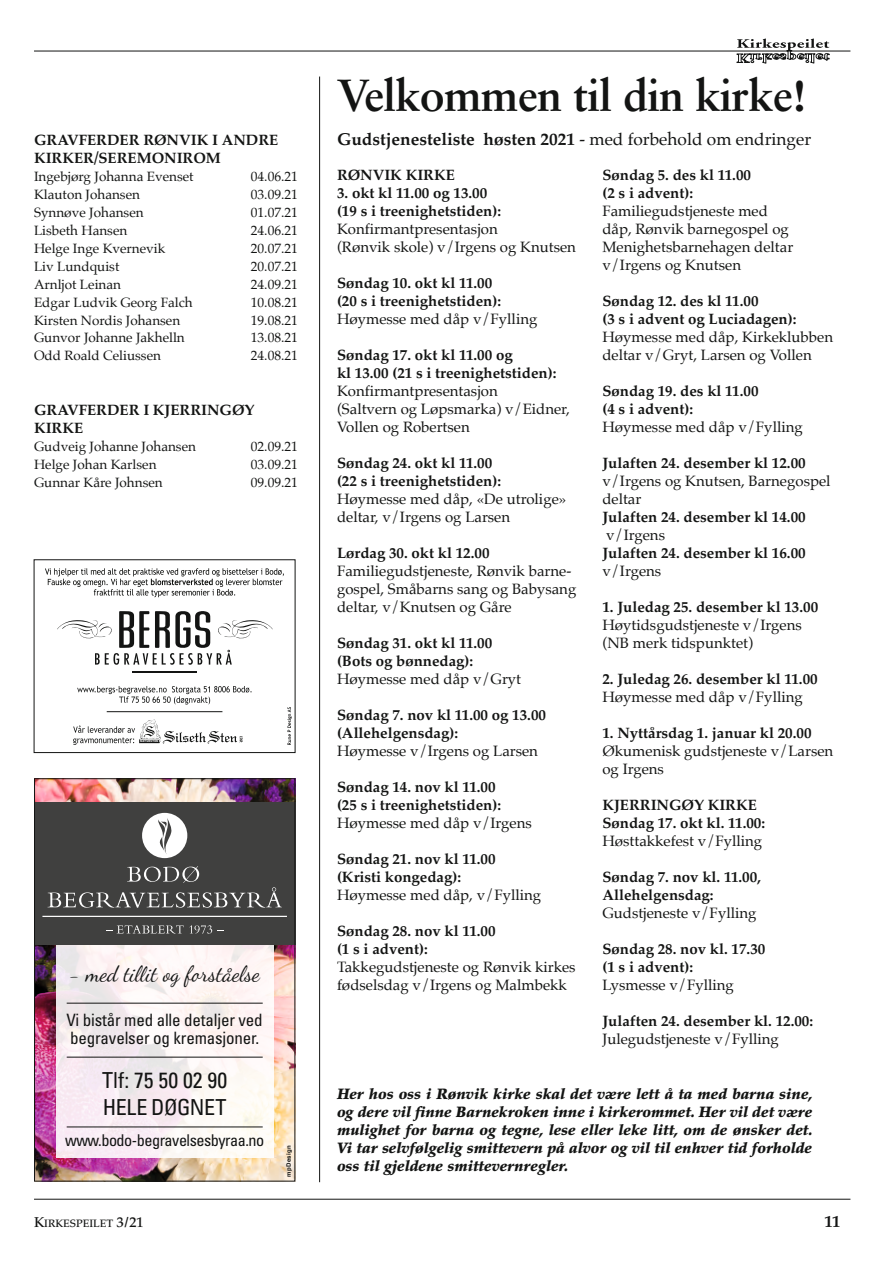
<style>
.page{position:relative;width:893px;height:1263px;background:#fff}
.page>*{position:absolute;margin:0;border:0;box-sizing:border-box;transform-origin:0 0}
.t1{font:700 45px "Sabon";letter-spacing:-.015em;color:#131413}
.t2{font:22.05px "Dancing Script";color:#131413}
.t3{font:condensed 22.05px/26.4px "Univers";color:#131413}
.t4{font:700 17.25px "Palatino";color:#131413}
.t5{font:condensed 17.1px/18px "Univers";letter-spacing:-.01em;color:#131413}
.t6{font:700 16.5px "Palatino";color:#131413}
.t7{font:condensed 16.2px "Univers";letter-spacing:-.03em;color:#131413}
.t8{font:700 15px/18px "Palatino";color:#131413}
.t9{font:15px/18px "Palatino";color:#131413}
.t10{font:italic 900 15px/18px "Palatino";color:#131413;text-align:justify}
.t11{font:13.5px "Palatino";color:#131413}
.t12{font:500 10.65px "Palatino";color:#131413}
.t13{font:700 6px "Helvetica";letter-spacing:.045em;color:#131413}
.t14{font:900 2.85px "Myriad Pro";letter-spacing:.075em;color:#fff}
.s1{font-weight:400}
.s2{font-size:14.25px}
</style>
<div class="page">
<hr style="left:34px;top:1199px;width:816px;height:1px;background:#131413">
<hr style="left:34px;top:51px;width:816px;height:1px;background:#131413">
<svg style="left:737px;top:38px;width:92px;height:26px"></svg>
<hr style="left:319px;top:77px;width:1px;height:1105px;background:#131413">
<img style="left:36px;top:780px;width:257px;height:399px">
<svg style="left:56px;top:945px;width:217px;height:212px;fill:#fcf2f4"></svg>
<hr style="left:67px;top:1126px;width:196px;height:1px;background:#131413">
<hr style="left:67px;top:1003px;width:196px;height:1px;background:#131413">
<hr style="left:67px;top:1057px;width:196px;height:1px;background:#131413">
<div style="left:34px;top:802px;width:261px;height:143px;background:#40403f"></div>
<hr style="left:42px;top:916px;width:245px;height:1px;background:#fff">
<svg style="left:106px;top:925px;width:117px;height:9px"></svg>
<svg style="left:142px;top:813px;width:45px;height:45px"></svg>
<svg style="left:48px;top:866px;width:234px;height:42px"></svg>
<div style="left:34px;top:778px;width:261px;height:403px;border:1px solid #131413"></div>
<svg style="left:57px;top:611px;width:216px;height:54px"></svg>
<hr style="left:133px;top:671px;width:64px;height:2px;background:#131413">
<svg style="left:45px;top:568px;width:239px;height:29px"></svg>
<svg style="left:77px;top:686px;width:175px;height:18px"></svg>
<hr style="left:107px;top:711px;width:115px;height:1px;background:#131413">
<svg style="left:287px;top:707px;width:5px;height:38px"></svg>
<svg style="left:73px;top:719px;width:170px;height:26px"></svg>
<p class="t8" style="left:34px;top:130px;width:246px">GRAVFERDER RØNVIK I ANDRE<br>KIRKER/SEREMONIROM</p>
<p class="t11" style="left:34px;top:165px;width:161px">Ingebjørg Johanna Evenset</p>
<p class="t11" style="left:251px;top:165px;width:49px">04.06.21</p>
<p class="t11" style="left:34px;top:183px;width:108px">Klauton Johansen</p>
<p class="t11" style="left:251px;top:183px;width:49px">03.09.21</p>
<p class="t11" style="left:34px;top:201px;width:111px">Synnøve Johansen</p>
<p class="t11" style="left:251px;top:201px;width:49px">01.07.21</p>
<p class="t11" style="left:34px;top:219px;width:95px">Lisbeth Hansen</p>
<p class="t11" style="left:251px;top:219px;width:49px">24.06.21</p>
<p class="t11" style="left:34px;top:237px;width:133px">Helge Inge Kvernevik</p>
<p class="t11" style="left:251px;top:237px;width:49px">20.07.21</p>
<p class="t11" style="left:34px;top:255px;width:87px">Liv Lundquist</p>
<p class="t11" style="left:251px;top:255px;width:49px">20.07.21</p>
<p class="t11" style="left:34px;top:273px;width:89px">Arnljot Leinan</p>
<p class="t11" style="left:251px;top:273px;width:49px">24.09.21</p>
<p class="t11" style="left:34px;top:291px;width:160px">Edgar Ludvik Georg Falch</p>
<p class="t11" style="left:251px;top:291px;width:49px">10.08.21</p>
<p class="t11" style="left:34px;top:309px;width:148px">Kirsten Nordis Johansen</p>
<p class="t11" style="left:251px;top:309px;width:49px">19.08.21</p>
<p class="t11" style="left:34px;top:327px;width:152px">Gunvor Johanne Jakhelln</p>
<p class="t11" style="left:251px;top:327px;width:49px">13.08.21</p>
<p class="t11" style="left:34px;top:345px;width:128px">Odd Roald Celiussen</p>
<p class="t11" style="left:251px;top:345px;width:49px">24.08.21</p>
<p class="t8" style="left:34px;top:400px;width:222px">GRAVFERDER I KJERRINGØY<br>KIRKE</p>
<p class="t11" style="left:34px;top:435px;width:163px">Gudveig Johanne Johansen</p>
<p class="t11" style="left:251px;top:435px;width:49px">02.09.21</p>
<p class="t11" style="left:34px;top:453px;width:124px">Helge Johan Karlsen</p>
<p class="t11" style="left:251px;top:453px;width:49px">03.09.21</p>
<p class="t11" style="left:34px;top:471px;width:130px">Gunnar Kåre Johnsen</p>
<p class="t11" style="left:251px;top:471px;width:49px">09.09.21</p>
<p class="t14" style="left:140px;top:740px;width:19px">NATURSTEN</p>
<h2 class="t2" style="left:70px;top:960px;width:192px">- med tillit og forståelse</h2>
<p class="t5" style="left:67px;top:1011px;width:198px">Vi bistår med alle detaljer ved begravelser og kremasjoner.</p>
<h2 class="t3" style="left:102px;top:1067px;width:126px">Tlf: 75 50 02 90<br>HELE DØGNET</h2>
<p class="t7" style="left:65px;top:1130px;width:201px">www.bodo-begravelsesbyraa.no</p>
<p class="t13" style="left:284px;top:1177px;width:33px;rotate:-90deg">mpDesign</p>
<h1 class="t1" style="left:337px;top:68px;width:471px">Velkommen til din kirke!</h1>
<p class="t4" style="left:337px;top:124px;width:476px">Gudstjenesteliste høsten 2021 <span class="s1">- med forbehold om endringer</span></p>
<p class="t8" style="left:337px;top:165px;width:119px">RØNVIK KIRKE</p>
<p class="t8" style="left:337px;top:183px;width:166px">3. okt kl 11.00 og 13.00 (19 s i treenighetstiden):</p>
<p class="t9" style="left:337px;top:220px;width:240px">Konfirmantpresentasjon<br>(Rønvik skole) v/Irgens og Knutsen</p>
<p class="t8" style="left:337px;top:273px;width:166px">Søndag 10. okt kl 11.00 (20 s i treenighetstiden):</p>
<p class="t9" style="left:337px;top:310px;width:202px">Høymesse med dåp v/Fylling</p>
<p class="t8" style="left:337px;top:345px;width:221px">Søndag 17. okt kl 11.00 og<br>kl 13.00 (21 s i treenighetstiden):</p>
<p class="t9" style="left:337px;top:382px;width:234px">Konfirmantpresentasjon<br>(Saltvern og Løpsmarka) v/Eidner,<br>Vollen og Robertsen</p>
<p class="t8" style="left:337px;top:453px;width:166px">Søndag 24. okt kl 11.00 (22 s i treenighetstiden):</p>
<p class="t9" style="left:337px;top:490px;width:231px">Høymesse med dåp, «De utrolige» deltar, v/Irgens og Larsen</p>
<p class="t8" style="left:337px;top:543px;width:154px">Lørdag 30. okt kl 12.00</p>
<p class="t9" style="left:337px;top:562px;width:241px">Familiegudstjeneste, Rønvik barne&shy;gospel, Småbarns sang og Babysang deltar, v/Knutsen og Gåre</p>
<p class="t8" style="left:337px;top:633px;width:157px">Søndag 31. okt kl 11.00 (Bots og bønnedag):</p>
<p class="t9" style="left:337px;top:670px;width:186px">Høymesse med dåp v/Gryt</p>
<p class="t8" style="left:337px;top:705px;width:211px">Søndag 7. nov kl 11.00 og 13.00 (Allehelgensdag):</p>
<p class="t9" style="left:337px;top:742px;width:203px">Høymesse v/Irgens og Larsen</p>
<p class="t8" style="left:337px;top:777px;width:166px">Søndag 14. nov kl 11.00 (25 s i treenighetstiden):</p>
<p class="t9" style="left:337px;top:814px;width:196px">Høymesse med dåp v/Irgens</p>
<p class="t8" style="left:337px;top:849px;width:160px">Søndag 21. nov kl 11.00 (Kristi kongedag):</p>
<p class="t9" style="left:337px;top:886px;width:206px">Høymesse med dåp, v/Fylling</p>
<p class="t8" style="left:337px;top:921px;width:160px">Søndag 28. nov kl 11.00 (1 s i advent):</p>
<p class="t9" style="left:337px;top:958px;width:240px">Takkegudstjeneste og Rønvik kirkes fødselsdag v/Irgens og Malmbekk</p>
<p class="t8" style="left:602px;top:165px;width:150px">Søndag 5. des kl 11.00 (2 s i advent):</p>
<p class="t9" style="left:602px;top:202px;width:192px">Familiegudstjeneste med dåp, Rønvik barnegospel og<br>Menighetsbarnehagen deltar v/Irgens og Knutsen</p>
<p class="t8" style="left:602px;top:291px;width:196px">Søndag 12. des kl 11.00<br>(3 s i advent og Luciadagen):</p>
<p class="t9" style="left:602px;top:328px;width:232px">Høymesse med dåp, Kirkeklubben deltar v/Gryt, Larsen og Vollen</p>
<p class="t8" style="left:602px;top:381px;width:158px">Søndag 19. des kl 11.00 (4 s i advent):</p>
<p class="t9" style="left:602px;top:418px;width:202px">Høymesse med dåp v/Fylling</p>
<p class="t8" style="left:602px;top:453px;width:205px">Julaften 24. desember kl 12.00</p>
<p class="t9" style="left:602px;top:472px;width:230px">v/Irgens og Knutsen, Barnegospel deltar</p>
<p class="t8" style="left:602px;top:507px;width:205px">Julaften 24. desember kl 14.00</p>
<p class="t9" style="left:606px;top:526px;width:60px">v/Irgens</p>
<p class="t8" style="left:602px;top:543px;width:205px">Julaften 24. desember kl 16.00</p>
<p class="t9" style="left:602px;top:562px;width:60px">v/Irgens</p>
<p class="t8" style="left:602px;top:597px;width:217px">1. Juledag 25. desember kl 13.00</p>
<p class="t9" style="left:602px;top:616px;width:201px">Høytidsgudstjeneste v/Irgens (NB merk tidspunktet)</p>
<p class="t8" style="left:602px;top:669px;width:217px">2. Juledag 26. desember kl 11.00</p>
<p class="t9" style="left:602px;top:688px;width:202px">Høymesse med dåp v/Fylling</p>
<p class="t8" style="left:602px;top:723px;width:211px">1. Nyttårsdag 1. januar kl 20.00</p>
<p class="t9" style="left:602px;top:742px;width:232px">Økumenisk gudstjeneste v/Larsen og Irgens</p>
<p class="t8" style="left:602px;top:795px;width:164px">KJERRINGØY KIRKE<br>Søndag 17. okt kl. 11.00:</p>
<p class="t9" style="left:602px;top:832px;width:161px">Høsttakkefest v/Fylling</p>
<p class="t8" style="left:602px;top:867px;width:160px">Søndag 7. nov kl. 11.00,<br>Allehelgensdag:</p>
<p class="t9" style="left:602px;top:904px;width:156px">Gudstjeneste v/Fylling</p>
<p class="t8" style="left:602px;top:939px;width:164px">Søndag 28. nov kl. 17.30 (1 s i advent):</p>
<p class="t9" style="left:602px;top:976px;width:133px">Lysmesse v/Fylling</p>
<p class="t8" style="left:602px;top:1011px;width:212px">Julaften 24. desember kl. 12.00:</p>
<p class="t9" style="left:602px;top:1030px;width:178px">Julegudstjeneste v/Fylling</p>
<p class="t10" style="left:337px;top:1085px;width:477px">Her hos oss i Rønvik kirke skal det være lett å ta med barna sine, og dere vil finne Barnekroken inne i kirkerommet. Her vil det være mulighet for barna og tegne, lese eller leke litt, om de ønsker det.<br>Vi tar selvfølgelig smittevern på alvor og vil til enhver tid forholde oss til gjeldene smittevernregler.</p>
<p class="t12" style="left:34px;top:1217px;width:111px"><span class="s2">K</span>IRKESPEILET <span class="s2">3/21</span></p>
<p class="t6" style="left:824px;top:1207px;width:17px">11</p>
</div>
